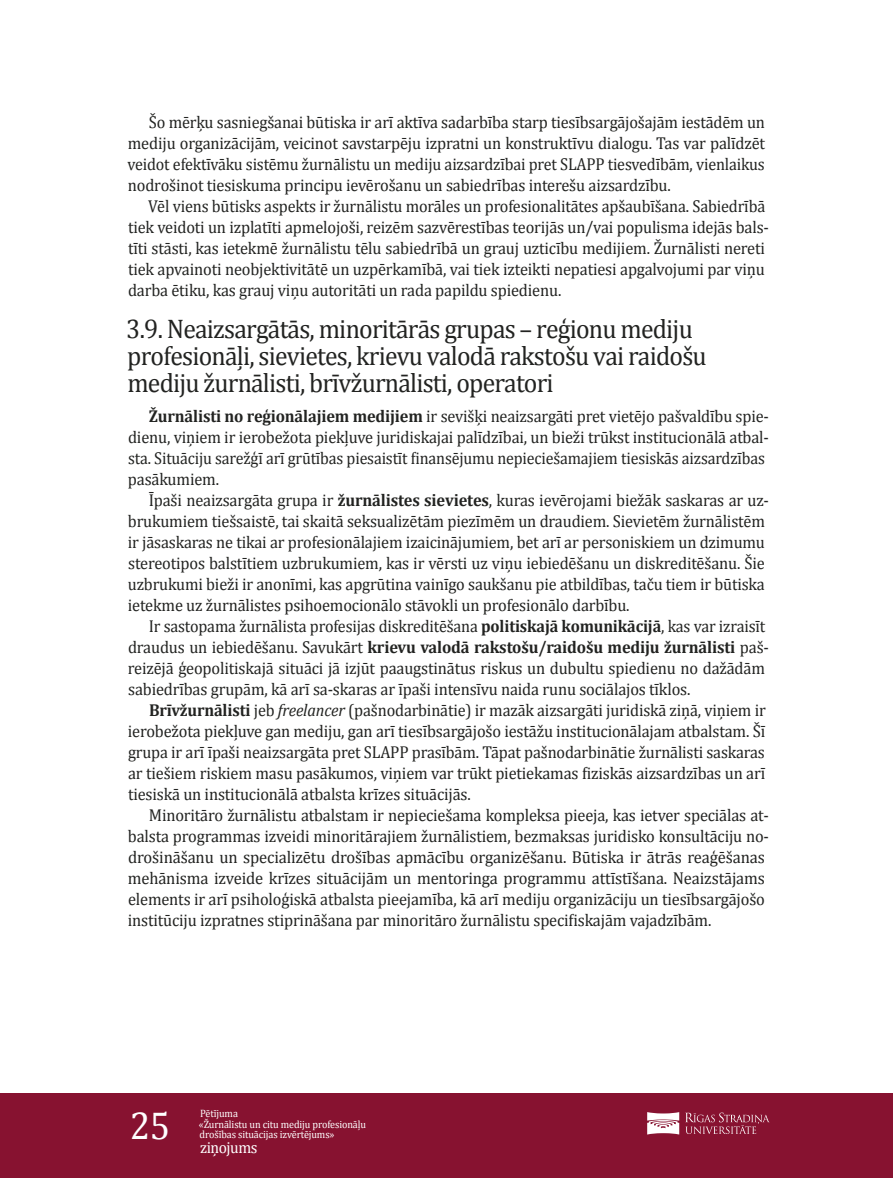
<style>
.page{position:relative;width:893px;height:1178px;background:#fff}
.page>*{position:absolute;margin:0;border:0;box-sizing:border-box;transform-origin:0 0}
.t1{font:39px "Cambria";color:#fff;scale:.95 1}
._02_ApaksVirsrakstsC{font:27px/27px "Cambria";letter-spacing:-.03em;color:#222321;scale:.95 1}
.t2{font:17.25px/21px "Cambria";letter-spacing:-.01em;color:#222321;scale:.95 1}
.t3{font:17.25px/21px "Cambria";letter-spacing:-.01em;color:#222321;scale:.94 1}
.t4{font:17.25px/21px "Cambria";letter-spacing:-.01em;color:#222321;scale:.93 1}
.t5{font:16.35px "Cambria";letter-spacing:-.03em;color:#fff;scale:.95 1}
.t6{font:10.65px/10.6px "Cambria";letter-spacing:-.01em;color:#fff;scale:.95 1}
.s1{font-weight:700}
.s2{font-style:italic}
</style>
<div class="page">
<div style="left:0;top:1094px;width:893px;height:84px;background:#871230"></div>
<svg style="left:647px;top:1112px;width:32px;height:22px"></svg>
<svg style="left:685px;top:1112px;width:85px;height:22px"></svg>
<p class="t2" style="left:128px;top:111px;width:673px;text-align:justify;text-indent:21px">Šo mērķu sasniegšanai būtiska ir arī aktīva sadarbība starp tiesībsargājošajām iestādēm un mediju organizācijām, veicinot savstarpēju izpratni un konstruktīvu dialogu. Tas var palīdzēt veidot efektīvāku sistēmu žurnālistu un mediju aizsardzībai pret SLAPP tiesvedībām, vienlaikus nodrošinot tiesiskuma principu ievērošanu un sabiedrības interešu aizsardzību.</p>
<p class="t3" style="left:128px;top:195px;width:683px;text-indent:20px">Vēl viens būtisks aspekts ir žurnālistu morāles un profesionalitātes apšaubīšana. Sabiedrībā tiek veidoti un izplatīti apmelojoši, reizēm sazvērestības teorijās un/vai populisma idejās bals&shy;tīti stāsti, kas ietekmē žurnālistu tēlu sabiedrībā un grauj uzticību medijiem. Žurnālisti nereti tiek apvainoti neobjektivitātē un uzpērkamībā, vai tiek izteikti nepatiesi apgalvojumi par viņu darba ētiku, kas grauj viņu autoritāti un rada papildu spiedienu.</p>
<p class="_02_ApaksVirsrakstsC" style="left:126px;top:315px;width:613px">3.9. Neaizsargātās, minoritārās grupas – reģionu mediju profesionāļi, sievietes, krievu valodā rakstošu vai raidošu mediju žurnālisti, brīvžurnālisti, operatori</p>
<p class="t2" style="left:128px;top:405px;width:676px;text-indent:21px"><span class="s1">Žurnālisti no reģionālajiem medijiem</span> ir sevišķi neaizsargāti pret vietējo pašvaldību spie&shy;dienu, viņiem ir ierobežota piekļuve juridiskajai palīdzībai, un bieži trūkst institucionālā atbal&shy;sta. Situāciju sarežģī arī grūtības piesaistīt finansējumu nepieciešamajiem tiesiskās aizsardzības pasākumiem.</p>
<p class="t2" style="left:128px;top:489px;width:676px;text-indent:21px">Īpaši neaizsargāta grupa ir <span class="s1">žurnālistes sievietes</span>, kuras ievērojami biežāk saskaras ar uz&shy;brukumiem tiešsaistē, tai skaitā seksualizētām piezīmēm un draudiem. Sievietēm žurnālistēm ir jāsaskaras ne tikai ar profesionālajiem izaicinājumiem, bet arī ar personiskiem un dzimumu stereotipos balstītiem uzbrukumiem, kas ir vērsti uz viņu iebiedēšanu un diskreditēšanu. Šie uzbrukumi bieži ir anonīmi, kas apgrūtina vainīgo saukšanu pie atbildības, taču tiem ir būtiska ietekme uz žurnālistes psihoemocionālo stāvokli un profesionālo darbību.</p>
<p class="t4" style="left:128px;top:615px;width:691px;text-indent:21px">Ir sastopama žurnālista profesijas diskreditēšana <span class="s1">politiskajā komunikācijā</span>, kas var izraisīt draudus un iebiedēšanu. Savukārt <span class="s1">krievu valodā rakstošu/raidošu mediju žurnālisti</span> paš&shy;reizējā ģeopolitiskajā situāci jā izjūt paaugstinātus riskus un dubultu spiedienu no dažādām sabiedrības grupām, kā arī sa-skaras ar īpaši intensīvu naida runu sociālajos tīklos.</p>
<p class="t3" style="left:128px;top:699px;width:680px;text-align:justify;text-indent:21px"><span class="s1">Brīvžurnālisti</span> jeb <span class="s2">freelancer</span> (pašnodarbinātie) ir mazāk aizsargāti juridiskā ziņā, viņiem ir ierobežota piekļuve gan mediju, gan arī tiesībsargājošo iestāžu institucionālajam atbalstam. Šī grupa ir arī īpaši neaizsargāta pret SLAPP prasībām. Tāpat pašnodarbinātie žurnālisti saskaras ar tiešiem riskiem masu pasākumos, viņiem var trūkt pietiekamas fiziskās aizsardzības un arī tiesiskā un institucionālā atbalsta krīzes situācijās.</p>
<p class="t2" style="left:128px;top:804px;width:676px;text-indent:21px">Minoritāro žurnālistu atbalstam ir nepieciešama kompleksa pieeja, kas ietver speciālas at&shy;balsta programmas izveidi minoritārajiem žurnālistiem, bezmaksas juridisko konsultāciju no&shy;drošināšanu un specializētu drošības apmācību organizēšanu. Būtiska ir ātrās reaģēšanas mehānisma izveide krīzes situācijām un mentoringa programmu attīstīšana. Neaizstājams elements ir arī psiholoģiskā atbalsta pieejamība, kā arī mediju organizāciju un tiesībsargājošo institūciju izpratnes stiprināšana par minoritāro žurnālistu specifiskajām vajadzībām.</p>
<h1 class="t1" style="left:130px;top:1103px;width:44px">25</h1>
<p class="t6" style="left:199px;top:1108px;width:177px">Pētījuma<br>«Žurnālistu un citu mediju profesionāļu drošības situācijas izvērtējums»</p>
<p class="t5" style="left:200px;top:1138px;width:62px">ziņojums</p>
</div>
